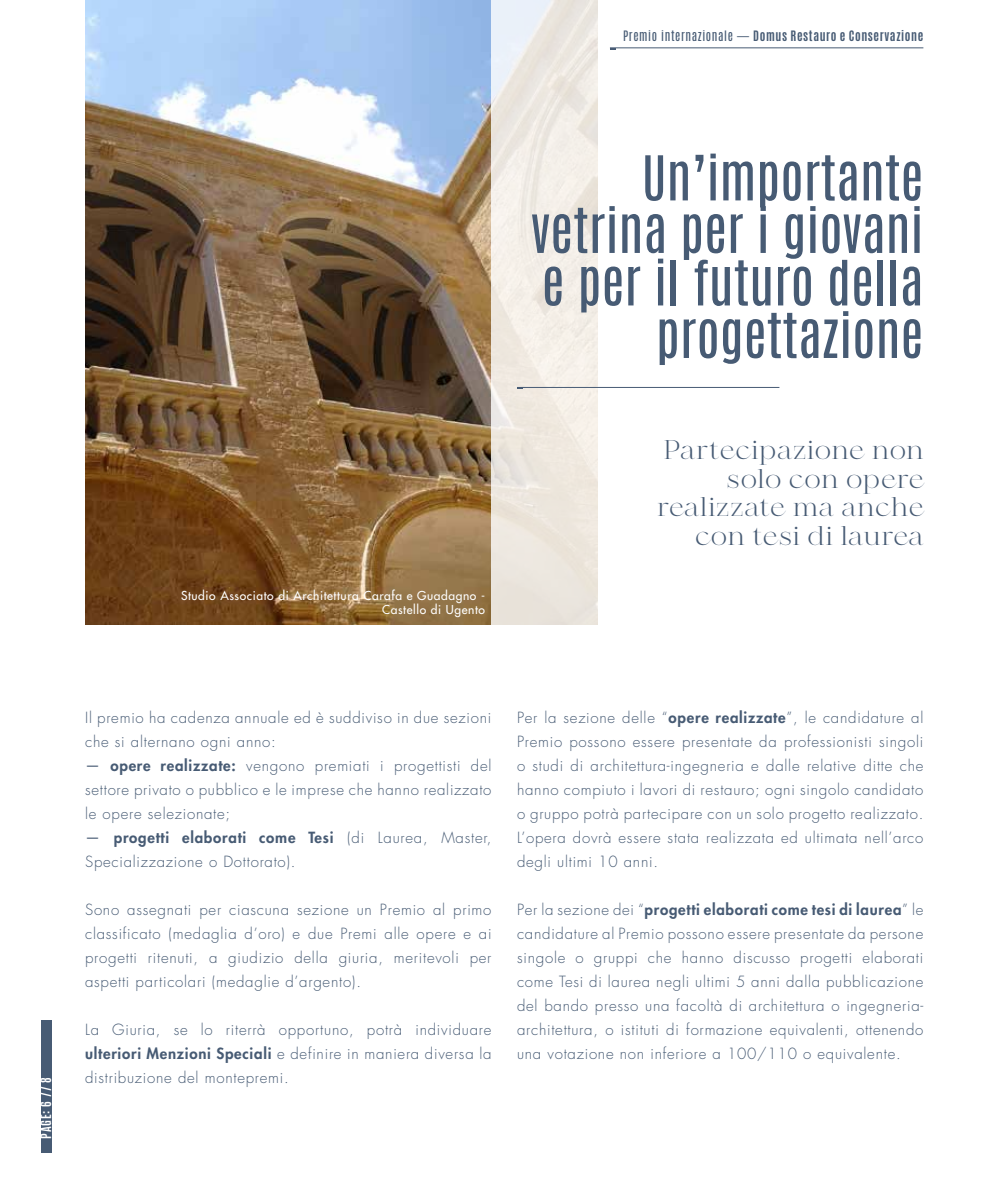
<style>
.page{position:relative;width:1000px;height:1191px;background:#fff}
.page>*{position:absolute;margin:0;border:0;box-sizing:border-box;transform-origin:0 0}
.t1{font:52.5px/52.5px "Antonio";color:#475b74;text-align:right}
.t2{font:27px/28.5px "MADE Bon Voyage";letter-spacing:.04em;color:#475b74;text-align:right}
.t3{font:300 15px/24px "Futura Std";letter-spacing:.05em;color:#475b74;text-align:justify}
.t4{font:500 12px/13.5px "Futura Std";letter-spacing:.05em;color:#fff;text-align:right}
.t5{font:700 12px "Antonio";letter-spacing:.05em;color:#475b74}
.t6{font:700 12px "Antonio";color:#fff}
.s1{font-weight:400}
.s2{font-family:"Helvetica LT Std";font-weight:400}
.s3{font-weight:500}
.s4{font-weight:800}
</style>
<div class="page">
<div style="left:41px;top:1019px;width:10px;height:133px;background:#475b74"></div>
<hr style="left:609px;top:47px;width:314px;height:1px;background:#475b74">
<img style="left:85px;top:0;width:406px;height:624px">
<svg style="left:491px;top:0;width:107px;height:625px;fill:#eee9e2"></svg>
<hr style="left:517px;top:387px;width:262px;height:1px;background:#475b74">
<p class="t5" style="left:623px;top:27px;width:302px"><span class="s1">Premio internazionale</span> <span class="s2">—</span> Domus Restauro e Conservazione</p>
<p class="t4" style="left:181px;top:589px;width:305px">Studio Associato di Architettura Carafa e Guadagno -<br>Castello di Ugento</p>
<h1 class="t1" style="left:531px;top:152px;width:394px">Un’importante vetrina per i giovani e per il futuro della progettazione</h1>
<h2 class="t2" style="left:657px;top:438px;width:267px">Partecipazione non solo con opere realizzate ma anche con tesi di laurea</h2>
<p class="t6" style="left:37px;top:1138px;width:63px;rotate:-90deg">PAGE: 6 // 8</p>
<p class="t3" style="left:85px;top:705px;width:408px">Il premio ha cadenza annuale ed è suddiviso in due sezioni che si alternano ogni anno:</p>
<p class="t3" style="left:85px;top:753px;width:408px"><span class="s3">—</span> <span class="s4">opere realizzate:</span> vengono premiati i progettisti del settore privato o pubblico e le imprese che hanno realizzato le opere selezionate;</p>
<p class="t3" style="left:85px;top:825px;width:408px"><span class="s3">—</span> <span class="s4">progetti elaborati come Tesi</span> (di Laurea, Master,<br>Specializzazione o Dottorato).</p>
<p class="t3" style="left:85px;top:897px;width:408px">Sono assegnati per ciascuna sezione un Premio al primo classificato (medaglia d’oro) e due Premi alle opere e ai progetti ritenuti, a giudizio della giuria, meritevoli per aspetti particolari (medaglie d’argento).</p>
<p class="t3" style="left:85px;top:1017px;width:408px">La Giuria, se lo riterrà opportuno, potrà individuare <span class="s4">ulteriori Menzioni Speciali</span> e definire in maniera diversa la distribuzione del montepremi.</p>
<p class="t3" style="left:517px;top:705px;width:408px">Per la sezione delle “<span class="s4">opere realizzate</span>”, le candidature al Premio possono essere presentate da professionisti singoli o studi di architettura-ingegneria e dalle relative ditte che hanno compiuto i lavori di restauro; ogni singolo candidato o gruppo potrà partecipare con un solo progetto realizzato.<br>L’opera dovrà essere stata realizzata ed ultimata nell’arco degli ultimi 10 anni.</p>
<p class="t3" style="left:517px;top:897px;width:408px">Per la sezione dei “<span class="s4">progetti elaborati come tesi di laurea</span>” le candidature al Premio possono essere presentate da persone singole o gruppi che hanno discusso progetti elaborati come Tesi di laurea negli ultimi 5 anni dalla pubblicazione del bando presso una facoltà di architettura o ingegneria&shy;architettura, o istituti di formazione equivalenti, ottenendo una votazione non inferiore a 100/110 o equivalente.</p>
</div>
